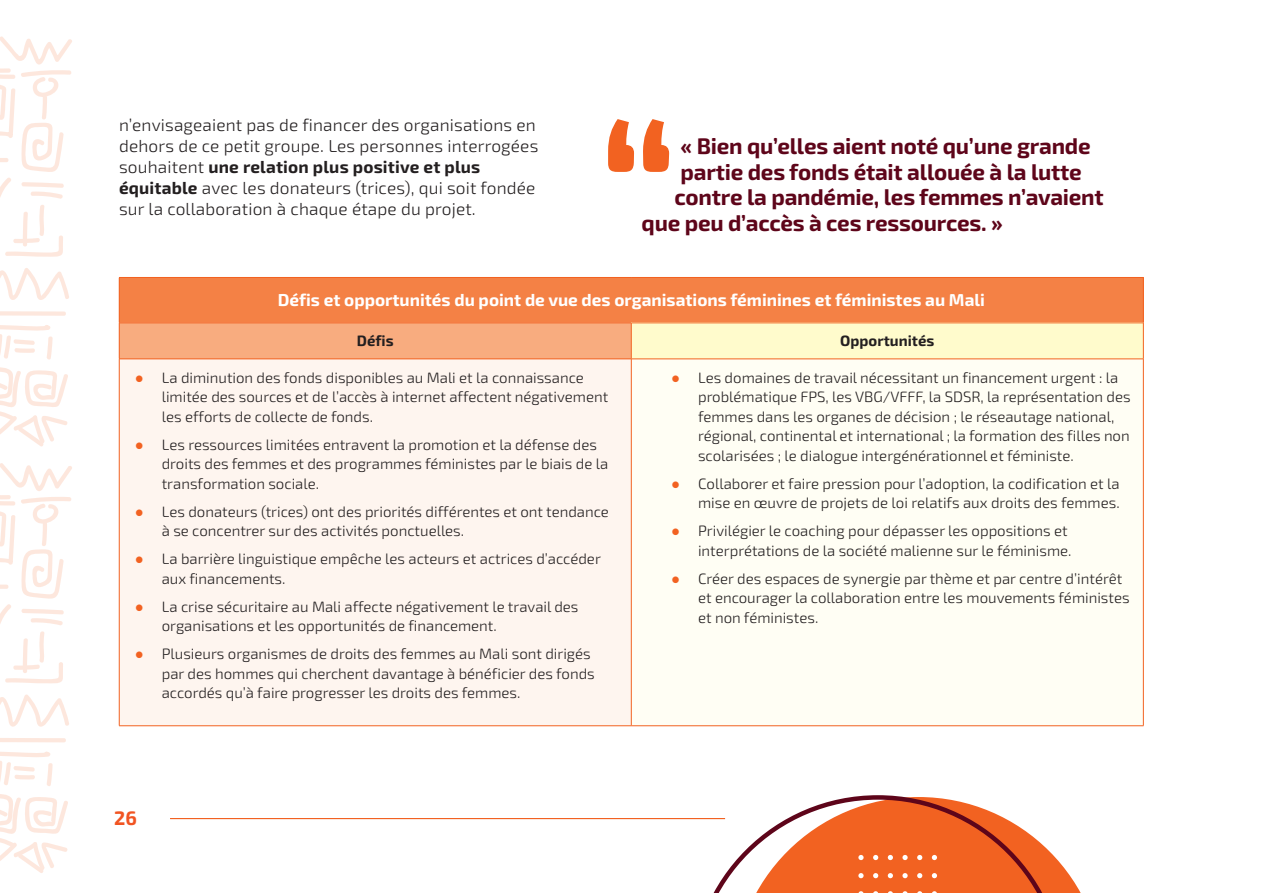
<style>
.page{position:relative;width:1263px;height:893px;background:#fff}
.page>*{position:absolute;margin:0;border:0;box-sizing:border-box;transform-origin:0 0}
.t1{font:700 22.5px "Exo 2";letter-spacing:-.01em;color:#5e051a}
.t2{font:700 19.5px "Exo 2";color:#f15422}
.t3{font:300 17.25px/21px "Exo 2";letter-spacing:.01em;color:#231f20}
.t4{font:700 17.25px "Exo 2";color:#fff}
.t5{font:300 15px/19.5px "Exo 2";color:#231f20}
.t6{font:700 15px "Exo 2";color:#231f20}
.s1{font-weight:700}
.s2{font-family:"Calibri";font-weight:400;color:#f26221}
</style>
<div class="page">
<svg style="left:608px;top:119px;width:61px;height:53px"></svg>
<div style="left:119px;top:277px;width:1024px;height:46px;background:#f48145"></div>
<div style="left:119px;top:323px;width:512px;height:36px;background:#f8ac7f"></div>
<div style="left:631px;top:323px;width:512px;height:36px;background:#fffbcc"></div>
<div style="left:119px;top:359px;width:512px;height:367px;background:#fef5ef"></div>
<div style="left:631px;top:359px;width:512px;height:367px;background:#fffef4"></div>
<hr style="left:119px;top:277px;width:512px;height:1px;background:#f26221">
<hr style="left:119px;top:278px;width:1px;height:45px;background:#f26221">
<hr style="left:631px;top:277px;width:512px;height:1px;background:#f26221">
<hr style="left:1143px;top:278px;width:1px;height:45px;background:#f26221">
<hr style="left:119px;top:323px;width:512px;height:1px;background:#f26221">
<hr style="left:119px;top:323px;width:1px;height:36px;background:#f26221">
<hr style="left:631px;top:323px;width:512px;height:1px;background:#f26221">
<hr style="left:631px;top:323px;width:1px;height:36px;background:#f26221">
<hr style="left:1143px;top:323px;width:1px;height:36px;background:#f26221">
<hr style="left:119px;top:359px;width:512px;height:1px;background:#f26221">
<hr style="left:119px;top:359px;width:1px;height:367px;background:#f26221">
<hr style="left:631px;top:359px;width:512px;height:1px;background:#f26221">
<hr style="left:631px;top:359px;width:1px;height:367px;background:#f26221">
<hr style="left:1143px;top:359px;width:1px;height:367px;background:#f26221">
<hr style="left:119px;top:725px;width:512px;height:1px;background:#f26221">
<hr style="left:631px;top:725px;width:512px;height:1px;background:#f26221">
<svg style="left:691px;top:795px;width:390px;height:98px"></svg>
<svg style="left:0;top:268px;width:69px;height:48px"></svg>
<svg style="left:0;top:325px;width:53px;height:35px"></svg>
<svg style="left:0;top:367px;width:68px;height:80px"></svg>
<svg style="left:0;top:36px;width:72px;height:221px"></svg>
<svg style="left:0;top:694px;width:69px;height:48px"></svg>
<svg style="left:0;top:751px;width:53px;height:35px"></svg>
<svg style="left:0;top:794px;width:68px;height:79px"></svg>
<svg style="left:0;top:463px;width:72px;height:221px"></svg>
<hr style="left:170px;top:818px;width:555px;height:1px;background:#f26221">
<p class="t3" style="left:119px;top:115px;width:421px">n’envisageaient pas de financer des organisations en dehors de ce petit groupe. Les personnes interrogées souhaitent <span class="s1">une relation plus positive et plus équitable</span> avec les donateurs (trices), qui soit fondée sur la collaboration à chaque étape du projet.</p>
<h1 class="t1" style="left:681px;top:132px;width:411px">« Bien qu’elles aient noté qu’une grande</h1>
<h1 class="t1" style="left:681px;top:158px;width:403px">partie des fonds était allouée à la lutte</h1>
<h1 class="t1" style="left:675px;top:184px;width:431px">contre la pandémie, les femmes n’avaient</h1>
<h1 class="t1" style="left:642px;top:210px;width:363px">que peu d’accès à ces ressources. »</h1>
<p class="t4" style="left:278px;top:290px;width:708px">Défis et opportunités du point de vue des organisations féminines et féministes au Mali</p>
<p class="t6" style="left:357px;top:332px;width:38px">Défis</p>
<p class="t6" style="left:840px;top:332px;width:96px">Opportunités</p>
<p class="t5" style="left:162px;top:368px;width:448px;text-indent:-27px"><span class="s2">●</span> La diminution des fonds disponibles au Mali et la connaissance limitée des sources et de l’accès à internet affectent négativement les efforts de collecte de fonds.</p>
<p class="t5" style="left:162px;top:435px;width:448px;text-indent:-27px"><span class="s2">●</span> Les ressources limitées entravent la promotion et la défense des droits des femmes et des programmes féministes par le biais de la transformation sociale.</p>
<p class="t5" style="left:162px;top:502px;width:449px;text-indent:-27px"><span class="s2">●</span> Les donateurs (trices) ont des priorités différentes et ont tendance à se concentrer sur des activités ponctuelles.</p>
<p class="t5" style="left:162px;top:550px;width:441px;text-indent:-27px"><span class="s2">●</span> La barrière linguistique empêche les acteurs et actrices d’accéder aux financements.</p>
<p class="t5" style="left:162px;top:597px;width:418px;text-indent:-27px"><span class="s2">●</span> La crise sécuritaire au Mali affecte négativement le travail des organisations et les opportunités de financement.</p>
<p class="t5" style="left:162px;top:645px;width:435px;text-indent:-27px"><span class="s2">●</span> Plusieurs organismes de droits des femmes au Mali sont dirigés par des hommes qui cherchent davantage à bénéficier des fonds accordés qu’à faire progresser les droits des femmes.</p>
<p class="t5" style="left:698px;top:368px;width:434px;text-indent:-27px"><span class="s2">●</span> Les domaines de travail nécessitant un financement urgent : la problématique FPS, les VBG/VFFF, la SDSR, la représentation des femmes dans les organes de décision ; le réseautage national, régional, continental et international ; la formation des filles non scolarisées ; le dialogue intergénérationnel et féministe.</p>
<p class="t5" style="left:671px;top:474px;width:450px;text-align:right"><span class="s2">●</span> Collaborer et faire pression pour l’adoption, la codification et la mise en œuvre de projets de loi relatifs aux droits des femmes.</p>
<p class="t5" style="left:671px;top:522px;width:402px;text-align:right"><span class="s2">●</span> Privilégier le coaching pour dépasser les oppositions et interprétations de la société malienne sur le féminisme.</p>
<p class="t5" style="left:698px;top:569px;width:433px;text-indent:-27px"><span class="s2">●</span> Créer des espaces de synergie par thème et par centre d’intérêt et encourager la collaboration entre les mouvements féministes et non féministes.</p>
<h2 class="t2" style="left:114px;top:807px;width:24px">26</h2>
</div>
